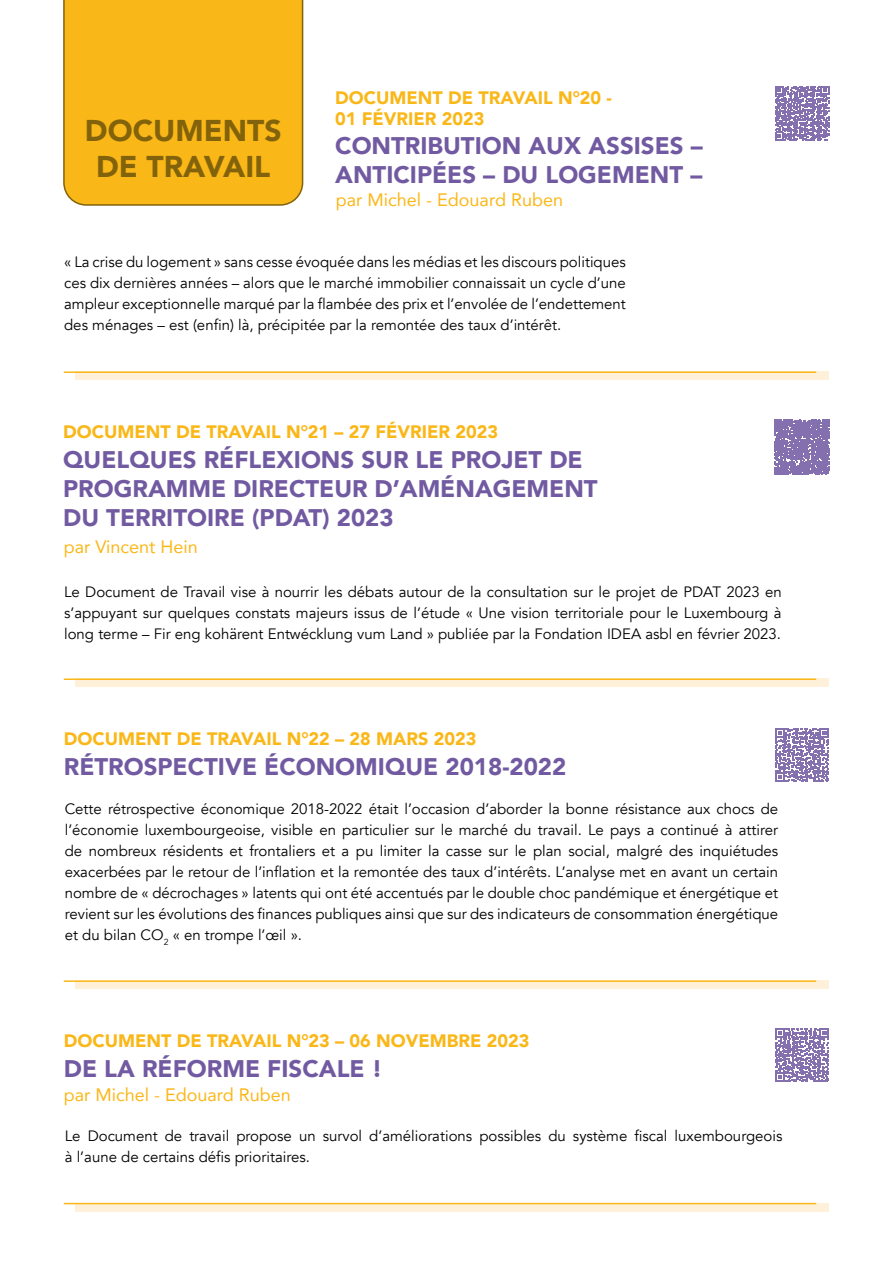
<style>
.page{position:relative;width:893px;height:1263px;background:#fff}
.page>*{position:absolute;margin:0;border:0;box-sizing:border-box;transform-origin:0 0}
.t1{font:900 30px/36px "Avenir";color:#82620b;text-align:center}
.t2{font:900 24px/28.8px "Avenir";color:#715aa1}
.t3{font:900 18px/21.6px "Avenir";color:#fab718}
.t4{font:18px "Avenir";color:#fab718}
.t5{font:15px/21px "Avenir";color:#000;text-align:justify}
</style>
<div class="page">
<div style="left:63px;top:0;width:240px;height:206px;background:#fab718"></div>
<div style="left:76px;top:371px;width:753px;height:9px;background:#fff1d9"></div>
<hr style="left:64px;top:371px;width:752px;height:2px;background:#fab718">
<div style="left:76px;top:678px;width:753px;height:9px;background:#fff1d9"></div>
<hr style="left:64px;top:678px;width:752px;height:2px;background:#fab718">
<div style="left:76px;top:980px;width:753px;height:9px;background:#fff1d9"></div>
<hr style="left:64px;top:980px;width:752px;height:2px;background:#fab718">
<svg style="left:76px;top:1203px;width:753px;height:8px;background:#feeecf"></svg>
<hr style="left:64px;top:1203px;width:752px;height:1px;background:#fab718">
<svg style="left:775px;top:86px;width:54px;height:54px"></svg>
<svg style="left:774px;top:419px;width:56px;height:56px;background:#8e7ab5"></svg>
<svg style="left:775px;top:728px;width:54px;height:54px"></svg>
<svg style="left:775px;top:1028px;width:54px;height:54px"></svg>
<h1 class="t1" style="left:85px;top:112px;width:198px">DOCUMENTS<br>DE TRAVAIL</h1>
<p class="t3" style="left:335px;top:86px;width:278px">DOCUMENT DE TRAVAIL N°20 -<br>01 FÉVRIER 2023</p>
<h2 class="t2" style="left:335px;top:131px;width:369px">CONTRIBUTION AUX ASSISES –<br>ANTICIPÉES – DU LOGEMENT –</h2>
<p class="t4" style="left:336px;top:186px;width:229px">par Michel - Edouard Ruben</p>
<p class="t5" style="left:64px;top:252px;width:563px">« La crise du logement » sans cesse évoquée dans les médias et les discours politiques ces dix dernières années – alors que le marché immobilier connaissait un cycle d’une ampleur exceptionnelle marqué par la flambée des prix et l’envolée de l’endettement des ménages – est (enfin) là, précipitée par la remontée des taux d’intérêt.</p>
<p class="t3" style="left:63px;top:420px;width:436px">DOCUMENT DE TRAVAIL N°21 – 27 FÉVRIER 2023</p>
<h2 class="t2" style="left:63px;top:445px;width:536px">QUELQUES RÉFLEXIONS SUR LE PROJET DE<br>PROGRAMME DIRECTEUR D’AMÉNAGEMENT<br>DU TERRITOIRE (PDAT) 2023</h2>
<p class="t4" style="left:64px;top:532px;width:136px">par Vincent Hein</p>
<p class="t5" style="left:64px;top:581px;width:719px">Le Document de Travail vise à nourrir les débats autour de la consultation sur le projet de PDAT 2023 en s’appuyant sur quelques constats majeurs issus de l’étude « Une vision territoriale pour le Luxembourg à long terme – Fir eng kohärent Entwécklung vum Land » publiée par la Fondation IDEA asbl en février 2023.</p>
<p class="t3" style="left:64px;top:727px;width:414px">DOCUMENT DE TRAVAIL N°22 – 28 MARS 2023</p>
<h2 class="t2" style="left:64px;top:752px;width:504px">RÉTROSPECTIVE ÉCONOMIQUE 2018-2022</h2>
<p class="t5" style="left:65px;top:799px;width:715px">Cette rétrospective économique 2018-2022 était l’occasion d’aborder la bonne résistance aux chocs de l’économie luxembourgeoise, visible en particulier sur le marché du travail. Le pays a continué à attirer de nombreux résidents et frontaliers et a pu limiter la casse sur le plan social, malgré des inquiétudes exacerbées par le retour de l’inflation et la remontée des taux d’intérêts. L’analyse met en avant un certain nombre de « décrochages » latents qui ont été accentués par le double choc pandémique et énergétique et revient sur les évolutions des finances publiques ainsi que sur des indicateurs de consommation énergétique et du bilan CO<sub>2</sub> « en trompe l’œil ».</p>
<p class="t3" style="left:64px;top:1029px;width:467px">DOCUMENT DE TRAVAIL N°23 – 06 NOVEMBRE 2023</p>
<h2 class="t2" style="left:64px;top:1053px;width:320px">DE LA RÉFORME FISCALE !</h2>
<p class="t4" style="left:64px;top:1080px;width:229px">par Michel - Edouard Ruben</p>
<p class="t5" style="left:65px;top:1126px;width:719px">Le Document de travail propose un survol d’améliorations possibles du système fiscal luxembourgeois à l’aune de certains défis prioritaires.</p>
</div>
